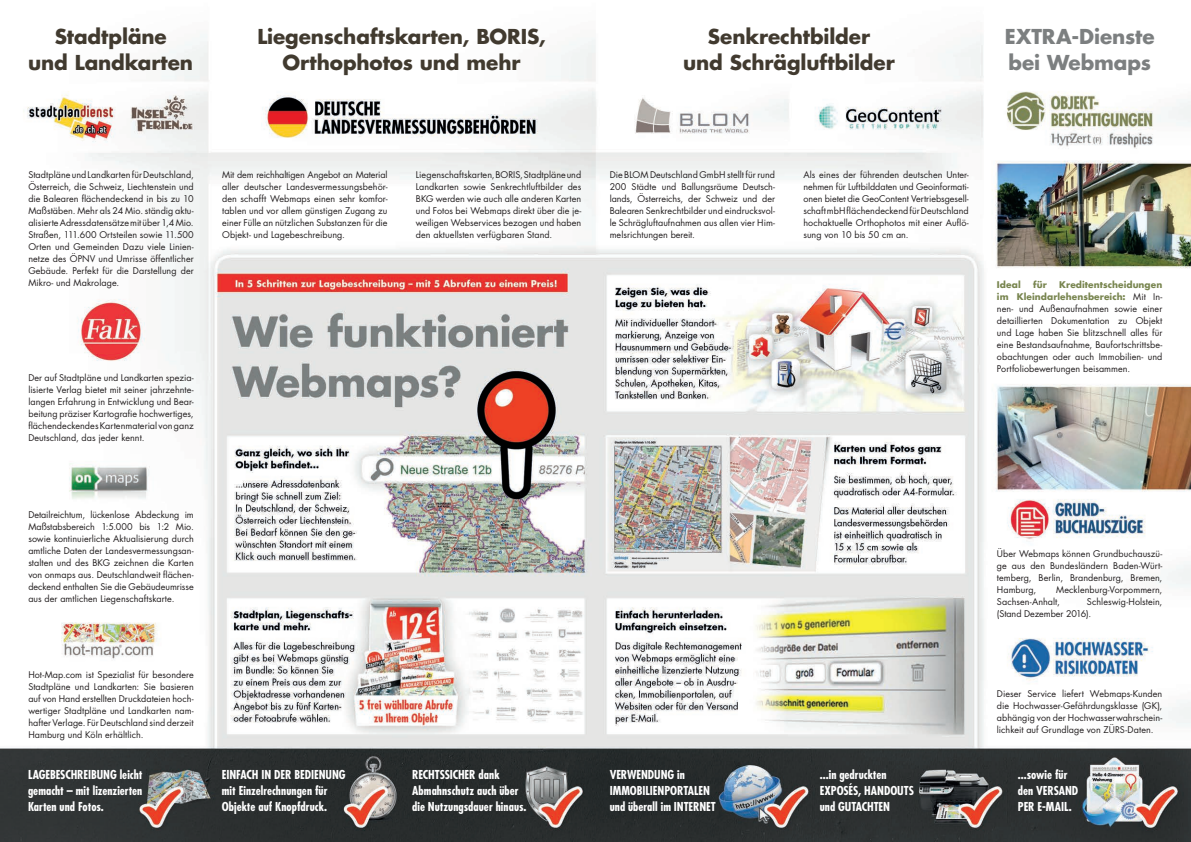
<style>
.page{position:relative;width:1191px;height:842px;background:#fff}
.page>*{position:absolute;margin:0;border:0;box-sizing:border-box;transform-origin:0 0}
.t1{font:700 20px/26px "Futura";letter-spacing:-.005em;color:#413a2f;text-align:center}
.t2{font:700 20px/26px "Futura";letter-spacing:-.005em;color:#7c7f80}
.t3{font:700 condensed 12px/16px "Futura";letter-spacing:-.005em;color:#fff}
.t4{font:9px/12px "Futura";letter-spacing:.005em;color:#231f20;text-align:justify}
.t5{font:700 9px "Futura";letter-spacing:.01em;color:#78854f}
.s1{font-weight:700;color:#78854f}
</style>
<div class="page">
<img style="left:0;top:34px;width:1191px;height:808px">
<h1 class="t1" style="left:257px;top:23px;width:290px">Liegenschaftskarten, BORIS,<br>Orthophotos und mehr</h1>
<h1 class="t1" style="left:28px;top:23px;width:166px">Stadtpläne<br>und Landkarten</h1>
<h1 class="t2" style="left:1004px;top:23px;width:151px">EXTRA-Dienste bei Webmaps</h1>
<h1 class="t1" style="left:683px;top:23px;width:213px">Senkrechtbilder<br>und Schrägluftbilder</h1>
<p class="t4" style="left:28px;top:168px;width:167px">Stadtpläne und Landkarten für Deutschland, Österreich, die Schweiz, Liechtenstein und die Balearen flächendeckend in bis zu 10<br>Maßstäben. Mehr als 24 Mio. ständig aktu&shy;alisierte Adressdatensätze mit über 1,4 Mio.<br>Straßen, 111.600 Ortsteilen sowie 11.500<br>Orten und Gemeinden Dazu viele Linien&shy;netze des ÖPNV und Umrisse öffentlicher Gebäude. Perfekt für die Darstellung der Mikro- und Makrolage.</p>
<p class="t4" style="left:28px;top:372px;width:167px">Der auf Stadtpläne und Landkarten spezia&shy;lisierte Verlag bietet mit seiner jahrzehnte&shy;langen Erfahrung in Entwicklung und Bear&shy;beitung präziser Kartografie hochwertiges, flächendeckendes Kartenmaterial von ganz Deutschland, das jeder kennt.</p>
<p class="t4" style="left:28px;top:508px;width:167px">Detailreichtum, lückenlose Abdeckung im Maßstabsbereich 1:5.000 bis 1:2 Mio. sowie kontinuierliche Aktualisierung durch amtliche Daten der Landesvermessungsan&shy;stalten und des BKG zeichnen die Karten von onmaps aus. Deutschlandweit flächen&shy;deckend enthalten Sie die Gebäudeumrisse aus der amtlichen Liegenschaftskarte.</p>
<p class="t4" style="left:28px;top:668px;width:167px">Hot-Map.com ist Spezialist für besondere Stadtpläne und Landkarten: Sie basieren auf von Hand erstellten Druckdateien hoch&shy;wertiger Stadtpläne und Landkarten nam&shy;hafter Verlage. Für Deutschland sind derzeit Hamburg und Köln erhältlich.</p>
<p class="t4" style="left:222px;top:168px;width:167px">Mit dem reichhaltigen Angebot an Material aller deutscher Landesvermessungsbehör&shy;den schafft Webmaps einen sehr komfor&shy;tablen und vor allem günstigen Zugang zu einer Fülle an nützlichen Substanzen für die Objekt- und Lagebeschreibung.</p>
<p class="t4" style="left:416px;top:168px;width:167px">Liegenschaftskarten, BORIS, Stadtpläne und Landkarten sowie Senkrechtluftbilder des BKG werden wie auch alle anderen Karten und Fotos bei Webmaps direkt über die je&shy;weiligen Webservices bezogen und haben den aktuellsten verfügbaren Stand.</p>
<p class="t4" style="left:609px;top:168px;width:167px">Die BLOM Deutschland GmbH stellt für rund 200 Städte und Ballungsräume Deutsch&shy;lands, Österreichs, der Schweiz und der Balearen Senkrechtbilder und eindrucksvol&shy;le Schrägluftaufnahmen aus allen vier Him&shy;melsrichtungen bereit.</p>
<p class="t4" style="left:803px;top:168px;width:167px">Als eines der führenden deutschen Unter&shy;nehmen für Luftbilddaten und Geoinformati&shy;onen bietet die GeoContent Vertriebsgesell&shy;schaft mbH flächendeckend für Deutschland hochaktuelle Orthophotos mit einer Auflö&shy;sung von 10 bis 50 cm an.</p>
<p class="t5" style="left:997px;top:279px;width:25px">Ideal</p>
<p class="t5" style="left:1033px;top:279px;width:15px">für</p>
<p class="t4" style="left:997px;top:279px;width:167px;text-indent:62px"><span class="s1">Kreditentscheidungen im Kleindarlehensbereich:</span> Mit In&shy;nen- und Außenaufnahmen sowie einer detaillierten Dokumentation zu Objekt und Lage haben Sie blitzschnell alles für eine Bestandsaufnahme, Baufortschrittsbe&shy;obachtungen oder auch Immobilien- und Portfoliobewertungen beisammen.</p>
<p class="t4" style="left:997px;top:548px;width:167px">Über Webmaps können Grundbuchauszü&shy;ge aus den Bundesländern Baden-Würt&shy;temberg, Berlin, Brandenburg, Bremen, Hamburg,</p>
<p class="t4" style="left:997px;top:584px;width:167px;text-indent:59px">Mecklenburg-Vorpommern,<br>Sachsen-Anhalt,</p>
<p class="t4" style="left:997px;top:596px;width:167px;text-indent:90px">Schleswig-Holstein, (Stand Dezember 2016).</p>
<p class="t4" style="left:997px;top:688px;width:167px">Dieser Service liefert Webmaps-Kunden die Hochwasser-Gefährdungsklasse (GK), abhängig von der Hochwasserwahrschein&shy;lichkeit auf Grundlage von ZÜRS-Daten.</p>
<h2 class="t3" style="left:412px;top:766px;width:116px">RECHTSSICHER dank<br>Abmahnschutz auch über die Nutzungsdauer hinaus.</h2>
<h2 class="t3" style="left:1018px;top:766px;width:62px">...sowie für den VERSAND<br>PER E-MAIL.</h2>
<h2 class="t3" style="left:222px;top:766px;width:125px">EINFACH IN DER BEDIENUNG mit Einzelrechnungen für<br>Objekte auf Knopfdruck.</h2>
<h2 class="t3" style="left:819px;top:766px;width:96px">...in gedruckten<br>EXPOSÉS, HANDOUTS und GUTACHTEN</h2>
<h2 class="t3" style="left:28px;top:766px;width:116px;text-align:justify">LAGEBESCHREIBUNG leicht gemacht – mit lizenzierten Karten und Fotos.</h2>
<h2 class="t3" style="left:609px;top:766px;width:108px">VERWENDUNG in<br>IMMOBILIENPORTALEN und überall im INTERNET</h2>
</div>
